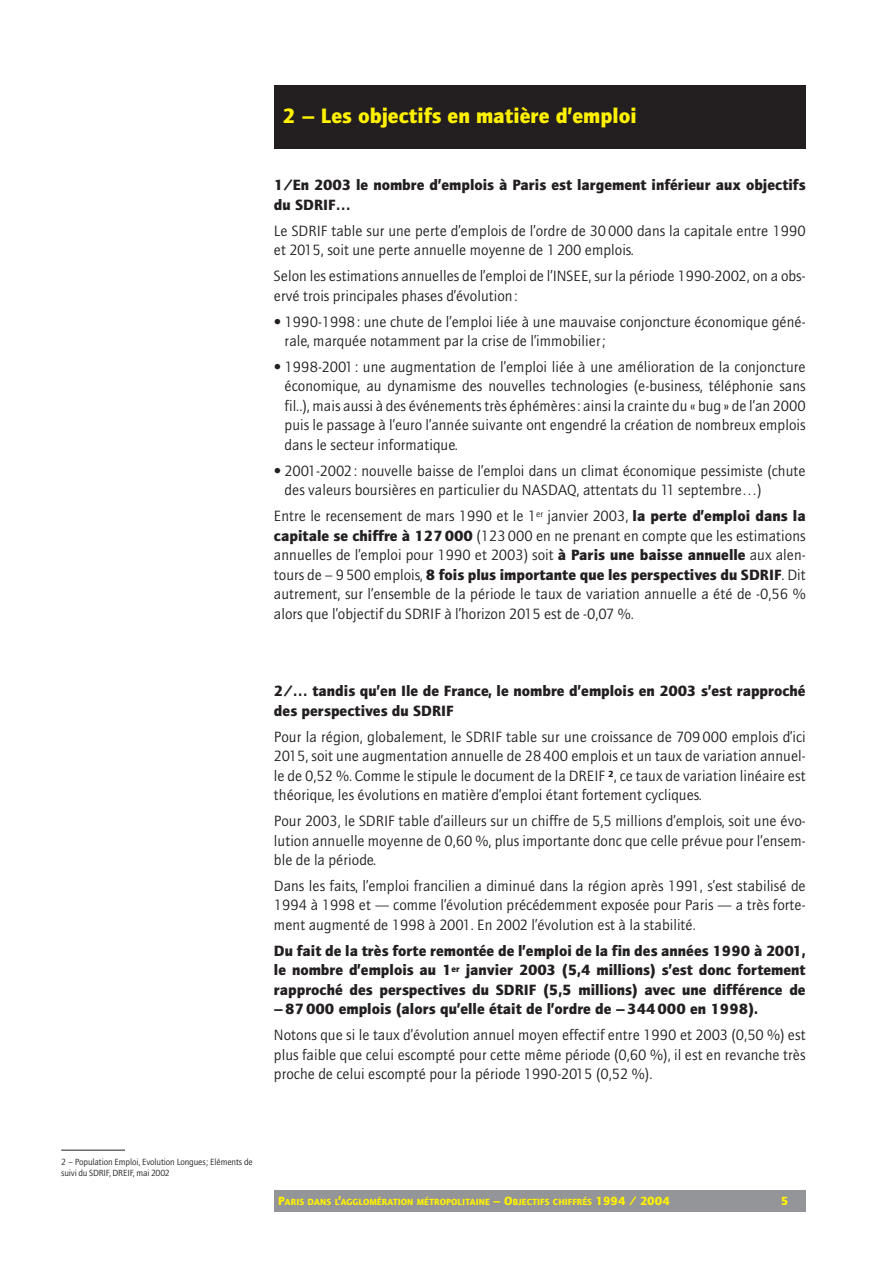
<style>
.page{position:relative;width:893px;height:1263px;background:#fff}
.page>*{position:absolute;margin:0;border:0;box-sizing:border-box;transform-origin:0 0}
.t1{font:900 21px "AT Quay Sans";color:#fff101}
.t2{font:15px/19.5px "AT Quay Sans";color:#231f20;text-align:justify}
.t3{font:900 15px/19.5px "AT Quay Sans";color:#231f20}
.t4{font:900 12px "AT Quay Sans";color:#fff101}
.t5{font:9px/10.8px "AT Quay Sans";letter-spacing:-.02em;color:#231f20}
.t6{font:900 9px "AT Quay Sans";color:#fff101}
.s1{font-weight:900}
.s2{font-size:12px}
</style>
<div class="page">
<div style="left:274px;top:1191px;width:531px;height:21px;background:#939598"></div>
<div style="left:274px;top:85px;width:531px;height:64px;background:#231f20"></div>
<hr style="left:61px;top:1150px;width:64px;height:1px;background:#231f20">
<h1 class="t1" style="left:282px;top:108px;width:355px">2 – Les objectifs en matière d’emploi</h1>
<p class="t3" style="left:274px;top:177px;width:533px">1/En 2003 le nombre d’emplois à Paris est largement inférieur aux objectifs du SDRIF…</p>
<p class="t2" style="left:274px;top:222px;width:533px">Le SDRIF table sur une perte d’emplois de l’ordre de 30 000 dans la capitale entre 1990 et 2015, soit une perte annuelle moyenne de 1 200 emplois.</p>
<p class="t2" style="left:274px;top:268px;width:533px">Selon les estimations annuelles de l’emploi de l’INSEE, sur la période 1990-2002, on a obs&shy;ervé trois principales phases d’évolution :</p>
<p class="t2" style="left:284px;top:313px;width:522px;text-indent:-11px">• 1990-1998 : une chute de l’emploi liée à une mauvaise conjoncture économique géné&shy;rale, marquée notamment par la crise de l’immobilier ;</p>
<p class="t2" style="left:284px;top:359px;width:522px;text-indent:-11px">• 1998-2001 : une augmentation de l’emploi liée à une amélioration de la conjoncture économique, au dynamisme des nouvelles technologies (e-business, téléphonie sans fil..), mais aussi à des événements très éphémères : ainsi la crainte du « bug » de l’an 2000 puis le passage à l’euro l’année suivante ont engendré la création de nombreux emplois dans le secteur informatique.</p>
<p class="t2" style="left:284px;top:463px;width:522px;text-indent:-11px">• 2001-2002 : nouvelle baisse de l’emploi dans un climat économique pessimiste (chute des valeurs boursières en particulier du NASDAQ, attentats du 11 septembre…)</p>
<p class="t2" style="left:274px;top:508px;width:533px">Entre le recensement de mars 1990 et le 1<sup>er</sup> janvier 2003, <span class="s1">la perte d’emploi dans la capitale se chiffre à 127000</span> (123 000 en ne prenant en compte que les estimations annuelles de l’emploi pour 1990 et 2003) soit <span class="s1">à Paris une baisse annuelle</span> aux alen&shy;tours de – 9 500 emplois, <span class="s1">8 fois plus importante que les perspectives du SDRIF</span>. Dit autrement, sur l’ensemble de la période le taux de variation annuelle a été de -0,56 % alors que l’objectif du SDRIF à l’horizon 2015 est de -0,07 %.</p>
<p class="t3" style="left:274px;top:683px;width:533px">2/… tandis qu’en Ile de France, le nombre d’emplois en 2003 s’est rapproché des perspectives du SDRIF</p>
<p class="t2" style="left:274px;top:728px;width:533px">Pour la région, globalement, le SDRIF table sur une croissance de 709 000 emplois d’ici 2015, soit une augmentation annuelle de 28 400 emplois et un taux de variation annuel&shy;le de 0,52 %. Comme le stipule le document de la DREIF <sup>2</sup>, ce taux de variation linéaire est théorique, les évolutions en matière d’emploi étant fortement cycliques.</p>
<p class="t2" style="left:274px;top:813px;width:533px">Pour 2003, le SDRIF table d’ailleurs sur un chiffre de 5,5 millions d’emplois, soit une évo&shy;lution annuelle moyenne de 0,60 %, plus importante donc que celle prévue pour l’ensem&shy;ble de la période.</p>
<p class="t2" style="left:274px;top:878px;width:533px">Dans les faits, l’emploi francilien a diminué dans la région après 1991, s’est stabilisé de 1994 à 1998 et — comme l’évolution précédemment exposée pour Paris — a très forte&shy;ment augmenté de 1998 à 2001. En 2002 l’évolution est à la stabilité.</p>
<p class="t3" style="left:274px;top:943px;width:533px;text-align:justify">Du fait de la très forte remontée de l’emploi de la fin des années 1990 à 2001, le nombre d’emplois au 1<sup>er</sup> janvier 2003 (5,4 millions) s’est donc fortement rapproché des perspectives du SDRIF (5,5 millions) avec une différence de –87000 emplois (alors qu’elle était de l’ordre de –344000 en 1998).</p>
<p class="t2" style="left:274px;top:1027px;width:533px">Notons que si le taux d’évolution annuel moyen effectif entre 1990 et 2003 (0,50 %) est plus faible que celui escompté pour cette même période (0,60 %), il est en revanche très proche de celui escompté pour la période 1990-2015 (0,52 %).</p>
<p class="t5" style="left:61px;top:1158px;width:193px">2 – Population Emploi, Evolution Longues; Eléments de suivi du SDRIF, DREIF, mai 2002</p>
<p class="t6" style="left:278px;top:1198px;width:393px"><span class="s2">P</span>ARIS DANS L<span class="s2">’</span>AGGLOMÉRATION MÉTROPOLITAINE <span class="s2">– O</span>BJECTIFS CHIFFRÉS <span class="s2">1994 / 2004</span></p>
<p class="t4" style="left:780px;top:1196px;width:9px">5</p>
</div>
